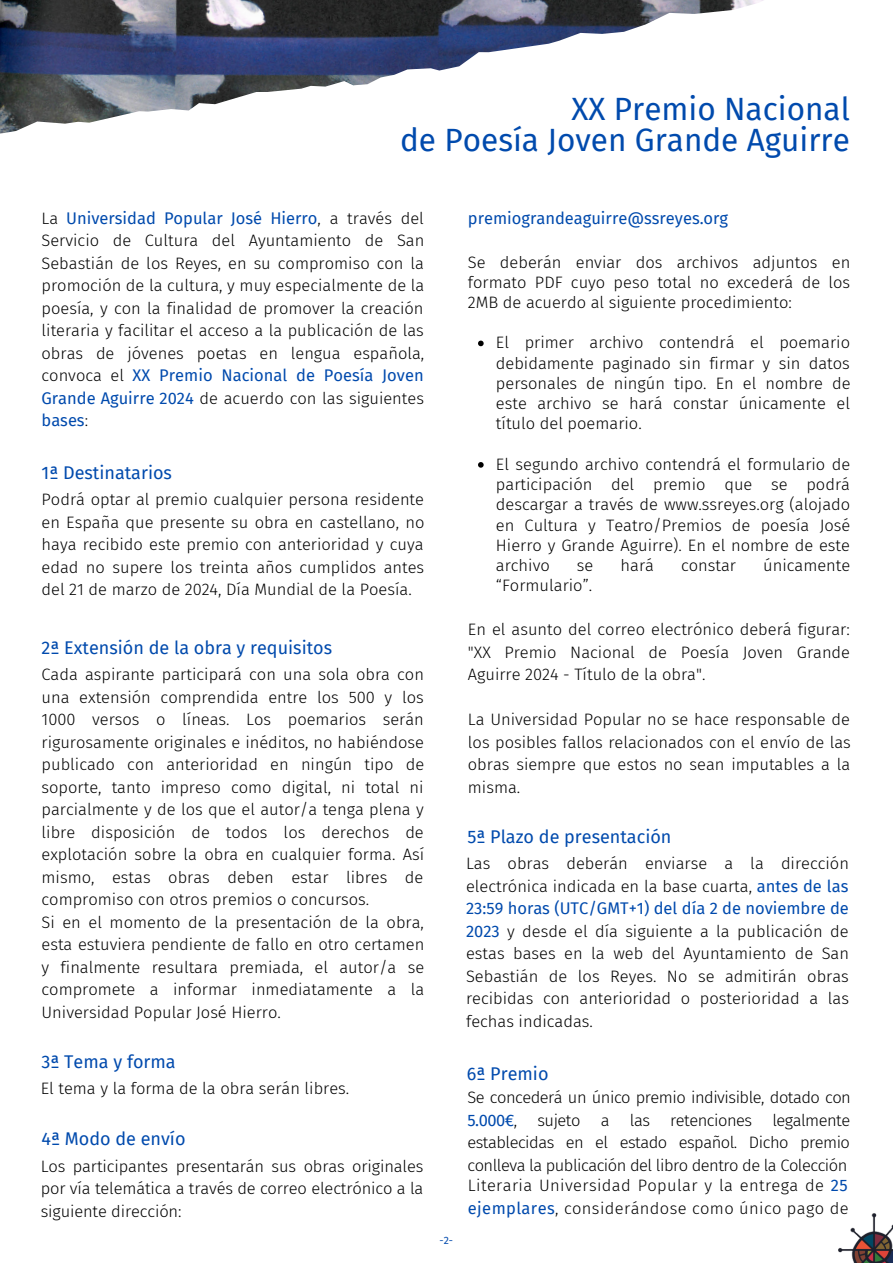
<style>
.page{position:relative;width:893px;height:1264px;background:#fff}
.page>*{position:absolute;margin:0;border:0;box-sizing:border-box;transform-origin:0 0}
.t1{font:31.5px/30.3px "Fira Sans";color:#004aad;text-align:right}
.t2{font:18px "Fira Sans";color:#004aad}
.t3{font:300 16.5px/22.5px "Fira Sans";color:#000;text-align:justify}
.t4{font:300 16.5px/22.5px "Fira Sans";letter-spacing:.025em;color:#000}
.t5{font:16.5px "Fira Sans";color:#004aad}
.t6{font:10.5px "Fira Sans";color:#004aad}
.s1{font-weight:400;color:#004aad}
</style>
<div class="page">
<svg style="left:478px;top:340px;width:5px;height:6px"></svg>
<svg style="left:478px;top:462px;width:5px;height:5px"></svg>
<img style="left:0;top:0;width:764px;height:134px">
<img style="left:838px;top:1213px;width:54px;height:49px">
<h1 class="t1" style="left:400px;top:95px;width:451px">XX Premio Nacional<br>de Poesía Joven Grande Aguirre</h1>
<p class="t3" style="left:42px;top:207px;width:384px">La <span class="s1">Universidad Popular José Hierro</span>, a través del Servicio de Cultura del Ayuntamiento de San Sebastián de los Reyes, en su compromiso con la promoción de la cultura, y muy especialmente de la poesía, y con la finalidad de promover la creación literaria y facilitar el acceso a la publicación de las obras de jóvenes poetas en lengua española, convoca el <span class="s1">XX Premio Nacional de Poesía Joven Grande Aguirre 2024</span> de acuerdo con las siguientes <span class="s1">bases</span>:</p>
<p class="t2" style="left:42px;top:462px;width:132px">1ª Destinatarios</p>
<p class="t3" style="left:42px;top:488px;width:384px">Podrá optar al premio cualquier persona residente en España que presente su obra en castellano, no haya recibido este premio con anterioridad y cuya edad no supere los treinta años cumplidos antes del 21 de marzo de 2024, Día Mundial de la Poesía.</p>
<p class="t2" style="left:42px;top:637px;width:292px">2ª Extensión de la obra y requisitos</p>
<p class="t3" style="left:42px;top:663px;width:384px;text-align:left">Cada aspirante participará con una sola obra con una extensión comprendida entre los 500 y los 1000 versos o líneas. Los poemarios serán rigurosamente originales e inéditos, no habiéndose publicado con anterioridad en ningún tipo de soporte, tanto impreso como digital, ni total ni parcialmente y de los que el autor/a tenga plena y libre disposición de todos los derechos de explotación sobre la obra en cualquier forma. Así mismo, estas obras deben estar libres de compromiso con otros premios o concursos.<br>Si en el momento de la presentación de la obra, esta estuviera pendiente de fallo en otro certamen y finalmente resultara premiada, el autor/a se compromete a informar inmediatamente a la Universidad Popular José Hierro.</p>
<p class="t2" style="left:42px;top:1051px;width:136px">3ª Tema y forma</p>
<p class="t3" style="left:41px;top:1077px;width:310px">El tema y la forma de la obra serán libres.</p>
<p class="t2" style="left:42px;top:1128px;width:145px">4ª Modo de envío</p>
<p class="t3" style="left:41px;top:1154px;width:384px">Los participantes presentarán sus obras originales por vía telemática a través de correo electrónico a la siguiente dirección:</p>
<p class="t5" style="left:468px;top:208px;width:262px">premiograndeaguirre@ssreyes.org</p>
<p class="t3" style="left:468px;top:252px;width:384px;line-height:20.2px">Se deberán enviar dos archivos adjuntos en formato PDF cuyo peso total no excederá de los 2MB de acuerdo al siguiente procedimiento:</p>
<p class="t3" style="left:496px;top:333px;width:356px;line-height:20.2px">El primer archivo contendrá el poemario debidamente paginado sin firmar y sin datos personales de ningún tipo. En el nombre de este archivo se hará constar únicamente el título del poemario.</p>
<p class="t3" style="left:496px;top:454px;width:356px;line-height:20.2px">El segundo archivo contendrá el formulario de participación del premio que se podrá descargar a través de www.ssreyes.org (alojado en Cultura y Teatro/Premios de poesía José Hierro y Grande Aguirre). En el nombre de este archivo</p>
<p class="t3" style="left:577px;top:554px;width:18px">se</p>
<p class="t3" style="left:620px;top:554px;width:35px">hará</p>
<p class="t3" style="left:681px;top:554px;width:56px">constar</p>
<p class="t3" style="left:763px;top:554px;width:89px">únicamente</p>
<p class="t3" style="left:496px;top:574px;width:98px">“Formulario”.</p>
<p class="t3" style="left:468px;top:618px;width:383px">En el asunto del correo electrónico deberá figurar: "XX Premio Nacional de Poesía Joven Grande Aguirre 2024 - Título de la obra".</p>
<p class="t3" style="left:468px;top:708px;width:384px">La Universidad Popular no se hace responsable de los posibles fallos relacionados con el envío de las obras siempre que estos no sean imputables a la misma.</p>
<p class="t2" style="left:467px;top:826px;width:205px">5ª Plazo de presentación</p>
<p class="t3" style="left:466px;top:852px;width:384px">Las obras deberán enviarse a la dirección electrónica indicada en la base cuarta, <span class="s1">antes de las 23:59 horas (UTC/GMT+1) del día 2 de noviembre de 2023</span> y desde el día siguiente a la publicación de estas bases en la web del Ayuntamiento de San Sebastián de los Reyes. No se admitirán obras recibidas con anterioridad o posterioridad a las fechas indicadas.</p>
<p class="t6" style="left:439px;top:1234px;width:15px">-2-</p>
<p class="t2" style="left:467px;top:1063px;width:83px">6ª Premio</p>
<p class="t3" style="left:467px;top:1086px;width:385px">Se concederá un único premio indivisible, dotado con <span class="s1">5.000€</span>, sujeto a las retenciones legalmente establecidas en el estado español. Dicho premio conlleva la publicación del libro dentro de la Colección</p>
<p class="t4" style="left:468px;top:1174px;width:382px">Literaria Universidad Popular y la entrega de <span class="s1">25 ejemplares</span>, considerándose como único pago de</p>
</div>
